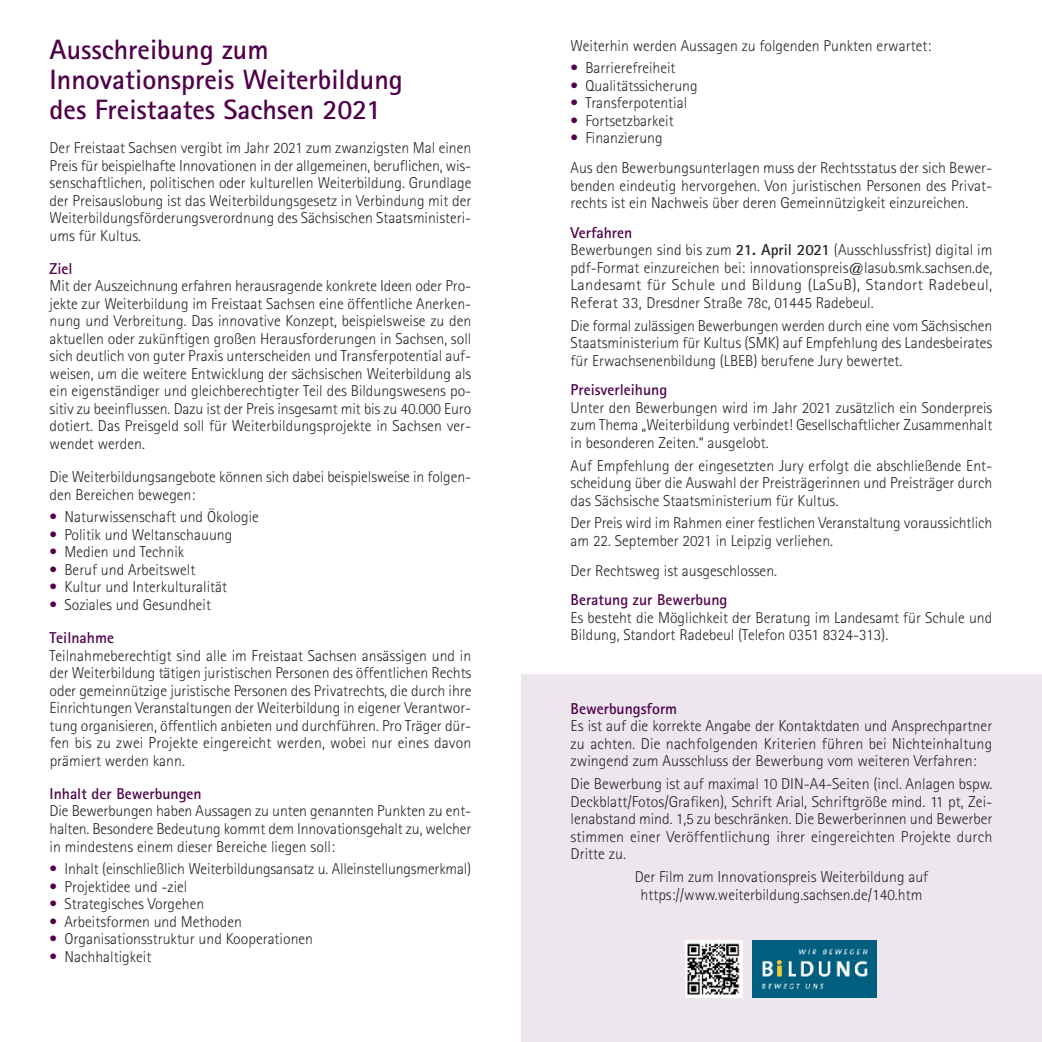
<style>
.page{position:relative;width:1042px;height:1042px;background:#fff}
.page>*{position:absolute;margin:0;border:0;box-sizing:border-box;transform-origin:0 0}
.t1{font:700 28px/29.8px "Rotis Sans Serif";color:#50004a}
.t2{font:300 15.75px/17.5px "Rotis Sans Serif";color:#272627;text-align:justify}
.t3{font:700 15.75px "Rotis Sans Serif";color:#50004a}
.s1{color:#50004a}
.s2{font-weight:700;color:#50004a}
.s3{font-weight:700}
</style>
<div class="page">
<div style="left:521px;top:675px;width:521px;height:367px;background:#ede6ed"></div>
<img style="left:752px;top:940px;width:124px;height:57px">
<img style="left:776px;top:952px;width:10px;height:29px">
<img style="left:685px;top:940px;width:57px;height:57px">
<h1 class="t1" style="left:50px;top:37px;width:355px">Ausschreibung zum<br>Innovationspreis Weiterbildung des Freistaates Sachsen 2021</h1>
<p class="t2" style="left:50px;top:141px;width:423px">Der Freistaat Sachsen vergibt im Jahr 2021 zum zwanzigsten Mal einen Preis für beispielhafte Innovationen in der allgemeinen, beruflichen, wis&shy;senschaftlichen, politischen oder kulturellen Weiterbildung. Grundlage der Preisauslobung ist das Weiterbildungsgesetz in Verbindung mit der Weiterbildungsförderungsverordnung des Sächsischen Staatsministeri&shy;ums für Kultus.</p>
<p class="t3" style="left:50px;top:263px;width:25px">Ziel</p>
<p class="t2" style="left:50px;top:279px;width:423px">Mit der Auszeichnung erfahren herausragende konkrete Ideen oder Pro&shy;jekte zur Weiterbildung im Freistaat Sachsen eine öffentliche Anerken&shy;nung und Verbreitung. Das innovative Konzept, beispielsweise zu den aktuellen oder zukünftigen großen Herausforderungen in Sachsen, soll sich deutlich von guter Praxis unterscheiden und Transferpotential auf&shy;weisen, um die weitere Entwicklung der sächsischen Weiterbildung als ein eigenständiger und gleichberechtigter Teil des Bildungswesens po&shy;sitiv zu beeinflussen. Dazu ist der Preis insgesamt mit bis zu 40.000 Euro dotiert. Das Preisgeld soll für Weiterbildungsprojekte in Sachsen ver&shy;wendet werden.</p>
<p class="t2" style="left:50px;top:470px;width:423px">Die Weiterbildungsangebote können sich dabei beispielsweise in folgen&shy;den Bereichen bewegen:</p>
<p class="t2" style="left:50px;top:510px;width:211px"><span class="s1">•</span> Naturwissenschaft und Ökologie</p>
<p class="t2" style="left:50px;top:527px;width:184px"><span class="s1">•</span> Politik und Weltanschauung</p>
<p class="t2" style="left:50px;top:545px;width:136px"><span class="s1">•</span> Medien und Technik</p>
<p class="t2" style="left:50px;top:562px;width:147px"><span class="s1">•</span> Beruf und Arbeitswelt</p>
<p class="t2" style="left:50px;top:580px;width:179px"><span class="s1">•</span> Kultur und Interkulturalität</p>
<p class="t2" style="left:50px;top:589px;width:163px;line-height:33.2px"><span class="s1">•</span> Soziales und Gesundheit<br><span class="s2">Teilnahme</span></p>
<p class="t2" style="left:50px;top:648px;width:423px">Teilnahmeberechtigt sind alle im Freistaat Sachsen ansässigen und in der Weiterbildung tätigen juristischen Personen des öffentlichen Rechts oder gemeinnützige juristische Personen des Privatrechts, die durch ihre Einrichtungen Veranstaltungen der Weiterbildung in eigener Verantwor&shy;tung organisieren, öffentlich anbieten und durchführen. Pro Träger dür&shy;fen bis zu zwei Projekte eingereicht werden, wobei nur eines davon prämiert werden kann.</p>
<p class="t3" style="left:50px;top:788px;width:154px">Inhalt der Bewerbungen</p>
<p class="t2" style="left:50px;top:804px;width:423px">Die Bewerbungen haben Aussagen zu unten genannten Punkten zu ent&shy;halten. Besondere Bedeutung kommt dem Innovationsgehalt zu, welcher in mindestens einem dieser Bereiche liegen soll:</p>
<p class="t2" style="left:50px;top:862px;width:423px"><span class="s1">•</span> Inhalt (einschließlich Weiterbildungsansatz u. Alleinstellungsmerkmal)</p>
<p class="t2" style="left:50px;top:879px;width:139px"><span class="s1">•</span> Projektidee und -ziel</p>
<p class="t2" style="left:50px;top:897px;width:156px"><span class="s1">•</span> Strategisches Vorgehen</p>
<p class="t2" style="left:50px;top:914px;width:194px"><span class="s1">•</span> Arbeitsformen und Methoden</p>
<p class="t2" style="left:50px;top:932px;width:265px"><span class="s1">•</span> Organisationsstruktur und Kooperationen</p>
<p class="t2" style="left:50px;top:949px;width:103px"><span class="s1">•</span> Nachhaltigkeit</p>
<p class="t2" style="left:570px;top:38px;width:362px">Weiterhin werden Aussagen zu folgenden Punkten erwartet:</p>
<p class="t2" style="left:570px;top:61px;width:106px"><span class="s1">•</span> Barrierefreiheit</p>
<p class="t2" style="left:570px;top:78px;width:129px"><span class="s1">•</span> Qualitätssicherung</p>
<p class="t2" style="left:570px;top:96px;width:118px"><span class="s1">•</span> Transferpotential</p>
<p class="t2" style="left:570px;top:113px;width:105px"><span class="s1">•</span> Fortsetzbarkeit</p>
<p class="t2" style="left:570px;top:125px;width:423px;line-height:29.8px"><span class="s1">•</span> Finanzierung<br>Aus den Bewerbungsunterlagen muss der Rechtsstatus der sich Bewer-</p>
<p class="t2" style="left:570px;top:178px;width:423px">benden eindeutig hervorgehen. Von juristischen Personen des Privat&shy;rechts ist ein Nachweis über deren Gemeinnützigkeit einzureichen.</p>
<p class="t2" style="left:570px;top:225px;width:423px;text-align:left"><span class="s2">Verfahren<br></span>Bewerbungen sind bis zum <span class="s3">21. April 2021</span> (Ausschlussfrist) digital im pdf-Format einzureichen bei: innovationspreis@lasub.smk.sachsen.de, Landesamt für Schule und Bildung (LaSuB), Standort Radebeul, Referat 33, Dresdner Straße 78c, 01445 Radebeul.</p>
<p class="t2" style="left:570px;top:318px;width:423px">Die formal zulässigen Bewerbungen werden durch eine vom Sächsischen Staatsministerium für Kultus (SMK) auf Empfehlung des Landesbeirates für Erwachsenenbildung (LBEB) berufene Jury bewertet.</p>
<p class="t3" style="left:570px;top:384px;width:98px">Preisverleihung</p>
<p class="t2" style="left:570px;top:400px;width:423px">Unter den Bewerbungen wird im Jahr 2021 zusätzlich ein Sonderpreis zum Thema „Weiterbildung verbindet! Gesellschaftlicher Zusammenhalt in besonderen Zeiten.“ ausgelobt.</p>
<p class="t2" style="left:570px;top:458px;width:423px">Auf Empfehlung der eingesetzten Jury erfolgt die abschließende Ent&shy;scheidung über die Auswahl der Preisträgerinnen und Preisträger durch das Sächsische Staatsministerium für Kultus.</p>
<p class="t2" style="left:570px;top:516px;width:423px">Der Preis wird im Rahmen einer festlichen Veranstaltung voraussichtlich am 22. September 2021 in Leipzig verliehen.</p>
<p class="t2" style="left:570px;top:563px;width:208px">Der Rechtsweg ist ausgeschlossen.</p>
<p class="t3" style="left:570px;top:594px;width:158px">Beratung zur Bewerbung</p>
<p class="t2" style="left:570px;top:610px;width:423px">Es besteht die Möglichkeit der Beratung im Landesamt für Schule und<br>Bildung, Standort Radebeul (Telefon 0351 8324-313).</p>
<p class="t3" style="left:570px;top:703px;width:108px">Bewerbungsform</p>
<p class="t2" style="left:570px;top:719px;width:423px">Es ist auf die korrekte Angabe der Kontaktdaten und Ansprechpartner zu achten. Die nachfolgenden Kriterien führen bei Nichteinhaltung zwingend zum Ausschluss der Bewerbung vom weiteren Verfahren:</p>
<p class="t2" style="left:570px;top:777px;width:423px">Die Bewerbung ist auf maximal 10 DIN-A4-Seiten (incl. Anlagen bspw.<br>Deckblatt/Fotos/Grafiken), Schrift Arial, Schriftgröße mind. 11 pt, Zei&shy;lenabstand mind. 1,5 zu beschränken. Die Bewerberinnen und Bewerber stimmen einer Veröffentlichung ihrer eingereichten Projekte durch Dritte zu.</p>
<p class="t2" style="left:635px;top:869px;width:295px;text-align:center">Der Film zum Innovationspreis Weiterbildung auf https://www.weiterbildung.sachsen.de/140.htm</p>
</div>
